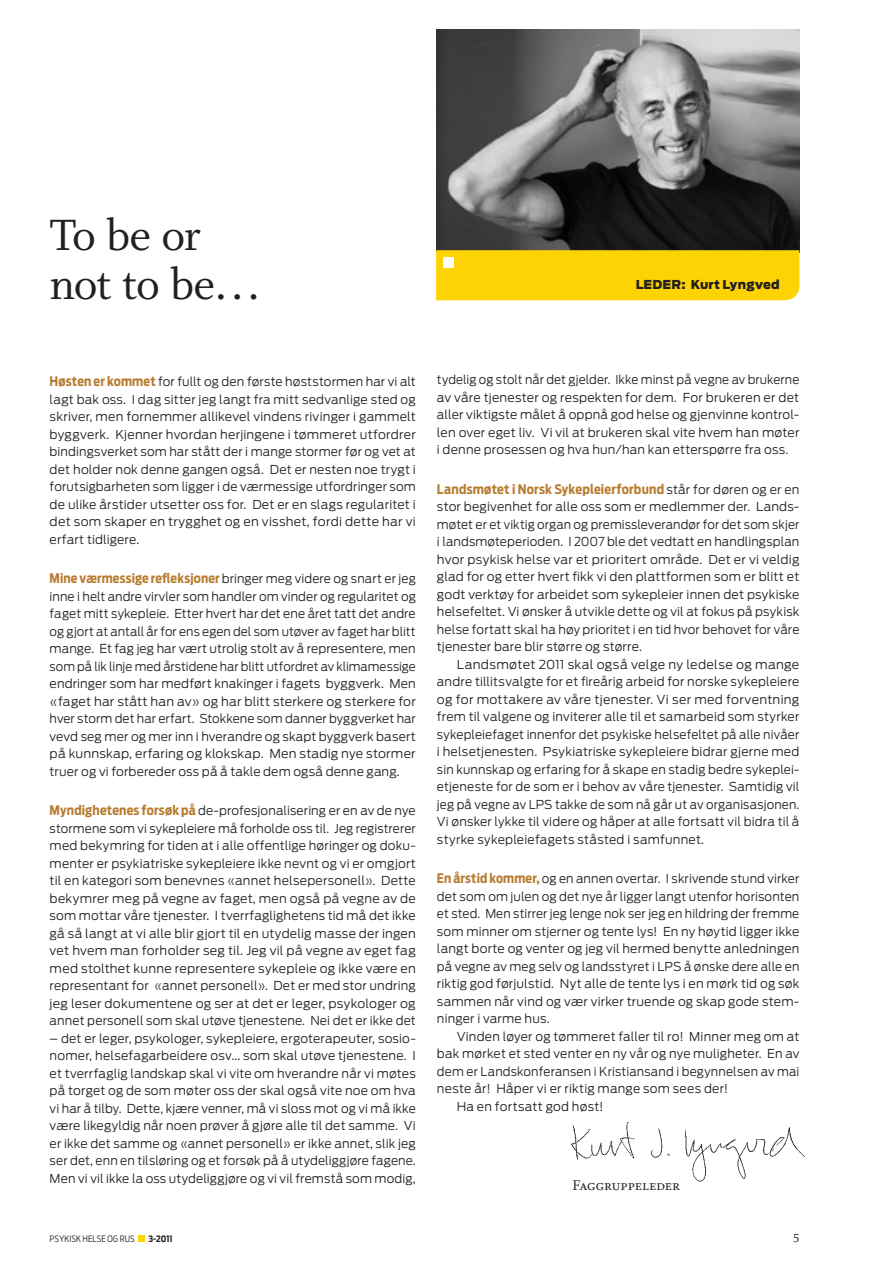
<style>
.page{position:relative;width:869px;height:1265px;background:#fff}
.page>*{position:absolute;margin:0;border:0;box-sizing:border-box;transform-origin:0 0}
.t1{font:49px/49px "Whitman Roman LF";letter-spacing:-.02em;color:#231f20}
.t2{font:15.75px "Whitman Small Caps LF";letter-spacing:.005em;color:#231f20}
.t3{font:700 13.12px "Antenna Cond";letter-spacing:.015em;color:#b87c31}
.t4{font:13.12px "Whitman Roman LF";color:#231f20}
.t5{font:300 12.25px/17.5px "Antenna";letter-spacing:.015em;color:#231f20;text-align:justify}
.t6{font:900 12.25px "Antenna";letter-spacing:.015em;color:#231f20}
.t7{font:300 8.75px "Antenna Cond";letter-spacing:.01em;color:#231f20}
.t8{font:700 8.75px "Antenna Cond";color:#231f20}
.s1{font-family:"Antenna Cond";font-weight:700;font-size:13.12px;color:#b87c31}
.s2{font-family:"Antenna";font-weight:300;font-size:12.25px;color:#231f20}
</style>
<div class="page">
<img style="left:570px;top:1122px;width:235px;height:60px">
<img style="left:436px;top:30px;width:363px;height:220px">
<div style="left:436px;top:250px;width:363px;height:50px;background:#fed304"></div>
<div style="left:443px;top:257px;width:11px;height:11px;background:#fff"></div>
<div style="left:138px;top:1235px;width:6px;height:7px;background:#fed304"></div>
<h1 class="t1" style="left:50px;top:211px;width:213px">To be or not to be…</h1>
<p class="t6" style="left:635px;top:277px;width:145px">LEDER: Kurt Lyngved</p>
<p class="t5" style="left:50px;top:373px;width:367px"><span class="s1">Høsten er kommet</span> for fullt og den første høststormen har vi alt lagt bak oss. I dag sitter jeg langt fra mitt sedvanlige sted og skriver, men fornemmer allikevel vindens rivinger i gammelt byggverk. Kjenner hvordan herjingene i tømmeret utfordrer bindingsverket som har stått der i mange stormer før og vet at det holder nok denne gangen også. Det er nesten noe trygt i forutsigbarheten som ligger i de værmessige utfordringer som de ulike årstider utsetter oss for. Det er en slags regularitet i det som skaper en trygghet og en visshet, fordi dette har vi erfart tidligere.</p>
<p class="t5" style="left:50px;top:570px;width:367px"><span class="s1">Mine værmessige refleksjoner</span> bringer meg videre og snart er jeg inne i helt andre virvler som handler om vinder og regularitet og faget mitt sykepleie. Etter hvert har det ene året tatt det andre og gjort at antall år for ens egen del som utøver av faget har blitt mange. Et fag jeg har vært utrolig stolt av å representere, men som på lik linje med årstidene har blitt utfordret av klimamessige endringer som har medført knakinger i fagets byggverk. Men «faget har stått han av» og har blitt sterkere og sterkere for hver storm det har erfart. Stokkene som danner byggverket har vevd seg mer og mer inn i hverandre og skapt byggverk basert på kunnskap, erfaring og klokskap. Men stadig nye stormer truer og vi forbereder oss på å takle dem også denne gang.</p>
<p class="t5" style="left:50px;top:802px;width:367px"><span class="s1">Myndighetenes forsøk på</span> de-profesjonalisering er en av de nye stormene som vi sykepleiere må forholde oss til. Jeg registrerer med bekymring for tiden at i alle offentlige høringer og doku&shy;menter er psykiatriske sykepleiere ikke nevnt og vi er omgjort til en kategori som benevnes «annet helsepersonell». Dette bekymrer meg på vegne av faget, men også på vegne av de som mottar våre tjenester. I tverrfaglighetens tid må det ikke gå så langt at vi alle blir gjort til en utydelig masse der ingen vet hvem man forholder seg til. Jeg vil på vegne av eget fag med stolthet kunne representere sykepleie og ikke være en representant for «annet personell». Det er med stor undring jeg leser dokumentene og ser at det er leger, psykologer og annet personell som skal utøve tjenestene. Nei det er ikke det</p>
<p class="t5" style="left:50px;top:1030px;width:367px">– det er leger, psykologer, sykepleiere, ergoterapeuter, sosio&shy;nomer, helsefagarbeidere osv... som skal utøve tjenestene. I et tverrfaglig landskap skal vi vite om hverandre når vi møtes på torget og de som møter oss der skal også vite noe om hva vi har å tilby. Dette, kjære venner, må vi sloss mot og vi må ikke være likegyldig når noen prøver å gjøre alle til det samme. Vi er ikke det samme og «annet personell» er ikke annet, slik jeg ser det, enn en tilsløring og et forsøk på å utydeliggjøre fagene.<br>Men vi vil ikke la oss utydeliggjøre og vi vil fremstå som modig,</p>
<p class="t5" style="left:437px;top:371px;width:364px">tydelig og stolt når det gjelder. Ikke minst på vegne av brukerne av våre tjenester og respekten for dem. For brukeren er det aller viktigste målet å oppnå god helse og gjenvinne kontrol&shy;len over eget liv. Vi vil at brukeren skal vite hvem han møter i denne prosessen og hva hun/han kan etterspørre fra oss.</p>
<p class="t3" style="left:437px;top:481px;width:364px">Landsmøtet i Norsk Sykepleierforbund <span class="s2">står for døren og er en</span></p>
<p class="t5" style="left:437px;top:498px;width:364px">stor begivenhet for alle oss som er medlemmer der. Lands&shy;møtet er et viktig organ og premissleverandør for det som skjer i landsmøteperioden. I 2007 ble det vedtatt en handlingsplan hvor psykisk helse var et prioritert område. Det er vi veldig glad for og etter hvert fikk vi den plattformen som er blitt et godt verktøy for arbeidet som sykepleier innen det psykiske helsefeltet. Vi ønsker å utvikle dette og vil at fokus på psykisk helse fortatt skal ha høy prioritet i en tid hvor behovet for våre tjenester bare blir større og større.</p>
<p class="t5" style="left:437px;top:656px;width:364px;text-indent:20px">Landsmøtet 2011 skal også velge ny ledelse og mange andre tillitsvalgte for et fireårig arbeid for norske sykepleiere og for mottakere av våre tjenester. Vi ser med forventning frem til valgene og inviterer alle til et samarbeid som styrker sykepleiefaget innenfor det psykiske helsefeltet på alle nivåer i helsetjenesten. Psykiatriske sykepleiere bidrar gjerne med sin kunnskap og erfaring for å skape en stadig bedre sykeplei&shy;etjeneste for de som er i behov av våre tjenester. Samtidig vil jeg på vegne av LPS takke de som nå går ut av organisasjonen.<br>Vi ønsker lykke til videre og håper at alle fortsatt vil bidra til å styrke sykepleiefagets ståsted i samfunnet.</p>
<p class="t5" style="left:437px;top:870px;width:364px"><span class="s1">En årstid kommer,</span> og en annen overtar. I skrivende stund virker det som om julen og det nye år ligger langt utenfor horisonten et sted. Men stirrer jeg lenge nok ser jeg en hildring der fremme som minner om stjerner og tente lys! En ny høytid ligger ikke langt borte og venter og jeg vil hermed benytte anledningen på vegne av meg selv og landsstyret i LPS å ønske dere alle en riktig god førjulstid. Nyt alle de tente lys i en mørk tid og søk sammen når vind og vær virker truende og skap gode stem&shy;ninger i varme hus.</p>
<p class="t5" style="left:456px;top:1028px;width:344px">Vinden løyer og tømmeret faller til ro! Minner meg om at</p>
<p class="t5" style="left:437px;top:1045px;width:364px">bak mørket et sted venter en ny vår og nye muligheter. En av</p>
<p class="t5" style="left:437px;top:1063px;width:364px">dem er Landskonferansen i Kristiansand i begynnelsen av mai</p>
<p class="t5" style="left:437px;top:1080px;width:293px">neste år! Håper vi er riktig mange som sees der!</p>
<p class="t5" style="left:456px;top:1098px;width:148px">Ha en fortsatt god høst!</p>
<p class="t2" style="left:572px;top:1177px;width:109px">Faggruppeleder</p>
<p class="t7" style="left:50px;top:1233px;width:86px">PSYKISK HELSE OG RUS</p>
<p class="t8" style="left:148px;top:1233px;width:26px">3-2011</p>
<p class="t4" style="left:792px;top:1231px;width:8px">5</p>
</div>
